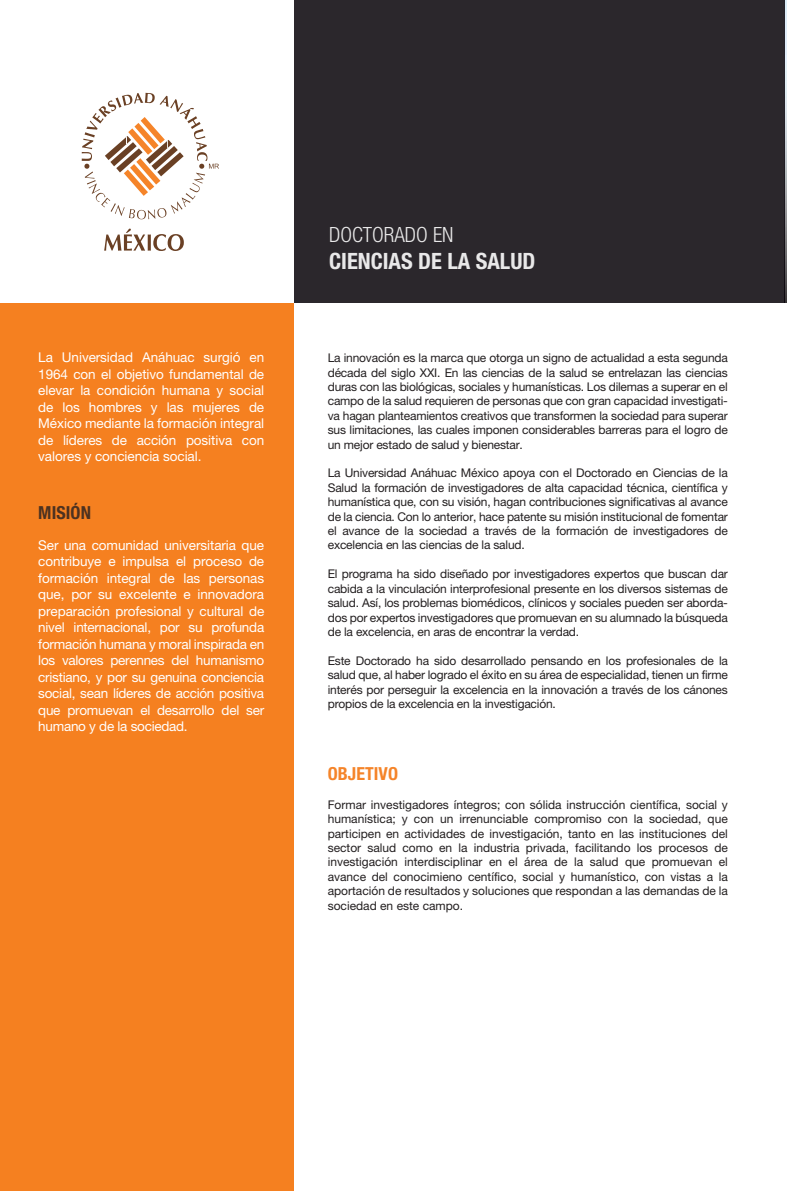
<style>
.page{position:relative;width:787px;height:1191px;background:#fff}
.page>*{position:absolute;margin:0;border:0;box-sizing:border-box;transform-origin:0 0}
.t1{font:700 condensed 22.5px "Helvetica Neue";color:#fff}
.t2{font:300 condensed 21px "Helvetica Neue";color:#fff}
.t3{font:700 condensed 18px "Helvetica Neue";letter-spacing:.005em;color:#f58429}
.t4{font:700 condensed 18px "Helvetica Neue";letter-spacing:.005em;color:rgb(35 31 32/.8)}
.t5{font:13.5px/16.5px "Helvetica Neue";letter-spacing:-.01em;color:#fff;text-align:justify}
.t6{font:12px/14.4px "Helvetica Neue";letter-spacing:-.015em;color:#231f20;text-align:justify}
</style>
<div class="page">
<img style="left:784px;top:0;width:3px;height:64px">
<svg style="left:784px;top:64px;width:3px;height:239px"></svg>
<div style="left:294px;top:0;width:490px;height:303px;background:#2b272c"></div>
<div style="left:0;top:303px;width:294px;height:888px;background:#f58020"></div>
<svg style="left:82px;top:93px;width:137px;height:126px"></svg>
<svg style="left:104px;top:229px;width:80px;height:22px"></svg>
<p class="t5" style="left:38px;top:349px;width:227px">La Universidad Anáhuac surgió en 1964 con el objetivo fundamental de elevar la condición humana y social de los hombres y las mujeres de México mediante la formación integral de líderes de acción positiva con valores y conciencia social.</p>
<h3 class="t4" style="left:38px;top:502px;width:54px">MISIÓN</h3>
<p class="t5" style="left:38px;top:537px;width:227px">Ser una comunidad universitaria que contribuye e impulsa el proceso de formación integral de las personas que, por su excelente e innovadora preparación profesional y cultural de nivel internacional, por su profunda formación humana y moral inspirada en los valores perennes del humanismo cristiano, y por su genuina conciencia social, sean líderes de acción positiva que promuevan el desarrollo del ser humano y de la sociedad.</p>
<h2 class="t2" style="left:329px;top:222px;width:126px">DOCTORADO EN</h2>
<h1 class="t1" style="left:329px;top:247px;width:208px">CIENCIAS DE LA SALUD</h1>
<p class="t6" style="left:328px;top:350px;width:402px">La innovación es la marca que otorga un signo de actualidad a esta segunda década del siglo XXI. En las ciencias de la salud se entrelazan las ciencias duras con las biológicas, sociales y humanísticas. Los dilemas a superar en el campo de la salud requieren de personas que con gran capacidad investigati&shy;va hagan planteamientos creativos que transformen la sociedad para superar sus limitaciones, las cuales imponen considerables barreras para el logro de un mejor estado de salud y bienestar.</p>
<p class="t6" style="left:328px;top:466px;width:402px">La Universidad Anáhuac México apoya con el Doctorado en Ciencias de la Salud la formación de investigadores de alta capacidad técnica, científica y humanística que, con su visión, hagan contribuciones significativas al avance de la ciencia. Con lo anterior, hace patente su misión institucional de fomentar el avance de la sociedad a través de la formación de investigadores de excelencia en las ciencias de la salud.</p>
<p class="t6" style="left:328px;top:566px;width:402px">El programa ha sido diseñado por investigadores expertos que buscan dar cabida a la vinculación interprofesional presente en los diversos sistemas de salud. Así, los problemas biomédicos, clínicos y sociales pueden ser aborda&shy;dos por expertos investigadores que promuevan en su alumnado la búsqueda de la excelencia, en aras de encontrar la verdad.</p>
<p class="t6" style="left:328px;top:653px;width:402px">Este Doctorado ha sido desarrollado pensando en los profesionales de la salud que, al haber logrado el éxito en su área de especialidad, tienen un firme interés por perseguir la excelencia en la innovación a través de los cánones propios de la excelencia en la investigación.</p>
<h3 class="t3" style="left:328px;top:762px;width:72px">OBJETIVO</h3>
<p class="t6" style="left:328px;top:797px;width:402px">Formar investigadores íntegros; con sólida instrucción científica, social y humanística; y con un irrenunciable compromiso con la sociedad, que participen en actividades de investigación, tanto en las instituciones del sector salud como en la industria privada, facilitando los procesos de investigación interdisciplinar en el área de la salud que promuevan el avance del conocimieno centífico, social y humanístico, con vistas a la aportación de resultados y soluciones que respondan a las demandas de la sociedad en este campo.</p>
</div>
